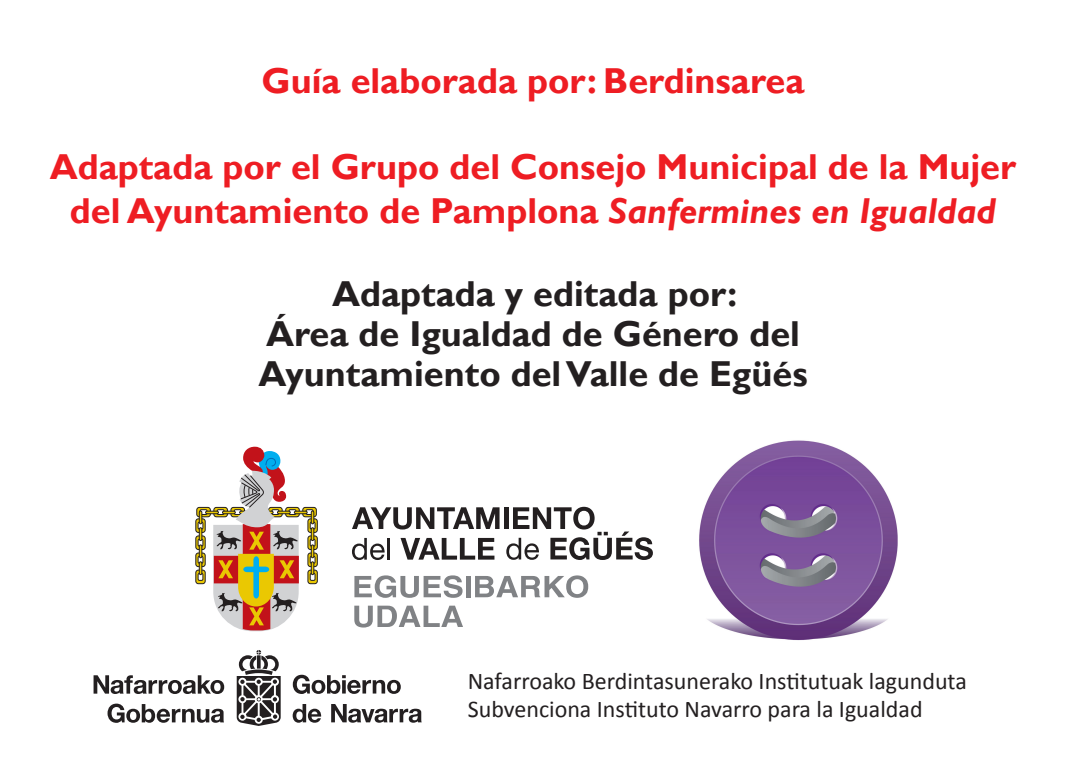
<style>
.page{position:relative;width:1066px;height:760px;background:#fff}
.page>*{position:absolute;margin:0;border:0;box-sizing:border-box;transform-origin:0 0}
.t1{font:700 36px/43.2px "Gill Sans";color:#ee1d23;text-align:center}
.t2{font:700 36px "Gill Sans";color:#231f20}
.t3{font:24px "Calibri";color:#231f20}
.s1{font-style:italic}
</style>
<div class="page">
<img style="left:699px;top:440px;width:199px;height:201px">
<svg style="left:354px;top:575px;width:108px;height:23px"></svg>
<hr style="left:466px;top:576px;width:4px;height:21px;background:#808285">
<svg style="left:475px;top:575px;width:113px;height:23px"></svg>
<svg style="left:354px;top:605px;width:109px;height:22px"></svg>
<svg style="left:352px;top:538px;width:33px;height:22px"></svg>
<hr style="left:388px;top:538px;width:2px;height:21px;background:#231f20">
<svg style="left:400px;top:538px;width:94px;height:21px"></svg>
<svg style="left:352px;top:507px;width:147px;height:22px"></svg>
<div style="left:504px;top:507px;width:5px;height:22px;background:#231f20"></div>
<svg style="left:506px;top:507px;width:147px;height:53px"></svg>
<div style="left:196px;top:507px;width:15px;height:10px;border:1px solid #231f20;border-radius:3px"></div>
<div style="left:196px;top:570px;width:9px;height:14px;border:1px solid #231f20;border-radius:3px"></div>
<div style="left:196px;top:553px;width:9px;height:14px;border:1px solid #231f20;border-radius:3px"></div>
<div style="left:196px;top:535px;width:9px;height:15px;border:1px solid #231f20;border-radius:3px"></div>
<div style="left:196px;top:518px;width:9px;height:14px;border:1px solid #231f20;border-radius:3px"></div>
<div style="left:302px;top:507px;width:15px;height:10px;border:1px solid #231f20;border-radius:3px"></div>
<div style="left:308px;top:570px;width:10px;height:14px;border:1px solid #231f20;border-radius:3px"></div>
<div style="left:308px;top:553px;width:10px;height:14px;border:1px solid #231f20;border-radius:3px"></div>
<div style="left:308px;top:535px;width:10px;height:15px;border:1px solid #231f20;border-radius:3px"></div>
<div style="left:308px;top:518px;width:10px;height:14px;border:1px solid #231f20;border-radius:3px"></div>
<svg style="left:198px;top:446px;width:117px;height:185px"></svg>
<svg style="left:94px;top:675px;width:130px;height:19px"></svg>
<svg style="left:293px;top:674px;width:108px;height:20px"></svg>
<svg style="left:331px;top:704px;width:91px;height:18px"></svg>
<svg style="left:293px;top:704px;width:28px;height:18px"></svg>
<svg style="left:108px;top:703px;width:116px;height:20px"></svg>
<svg style="left:237px;top:650px;width:44px;height:76px"></svg>
<p class="t1" style="left:261px;top:60px;width:544px">Guía elaborada por: Berdinsarea</p>
<p class="t1" style="left:50px;top:147px;width:968px">Adaptada por el Grupo del Consejo Municipal de la Mujer del Ayuntamiento de Pamplona <span class="s1">Sanfermines en Igualdad</span></p>
<p class="t2" style="left:332px;top:272px;width:407px">Adaptada y editada por:</p>
<p class="t2" style="left:266px;top:312px;width:535px">Área de Igualdad de Género del</p>
<p class="t2" style="left:258px;top:352px;width:551px">Ayuntamiento del Valle de Egüés</p>
<p class="t3" style="left:468px;top:666px;width:501px">Nafarroako Berdintasunerako Institutuak lagunduta</p>
<p class="t3" style="left:468px;top:694px;width:456px">Subvenciona Instituto Navarro para la Igualdad</p>
</div>
